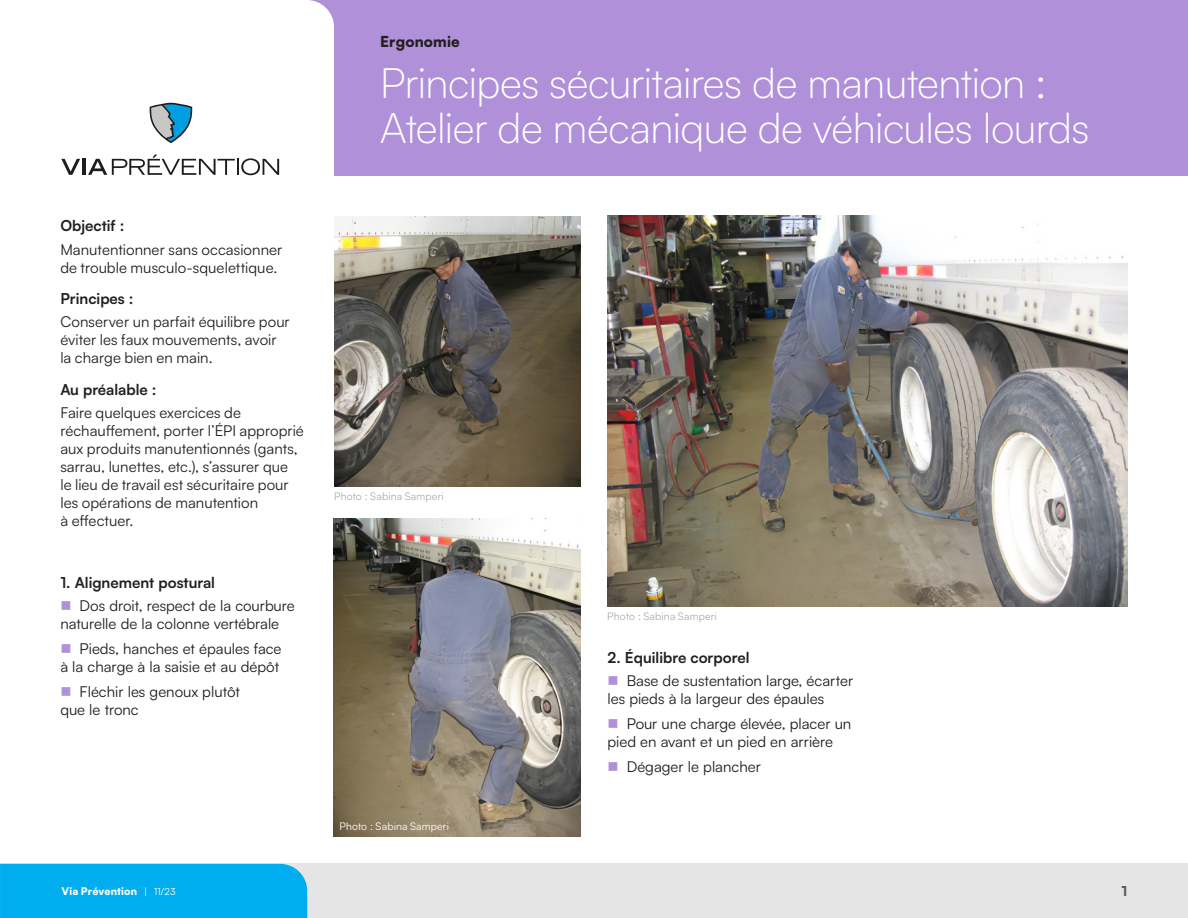
<style>
.page{position:relative;width:1188px;height:918px;background:#fff}
.page>*{position:absolute;margin:0;border:0;box-sizing:border-box;transform-origin:0 0}
.t1{font:300 42px/45px "Satoshi";letter-spacing:-.015em;color:#fff}
.t2{font:15px/18px "Satoshi";letter-spacing:.005em;color:#231f20}
.t3{font:15px/18px "Satoshi";color:#1e1e1e}
.Bold{font:700 15px "Satoshi";color:#231f20}
.t4{font:900 15px "Satoshi";letter-spacing:.01em;color:#231f20}
.t5{font:900 13.5px "Satoshi";color:#5a5a5a}
.t6{font:10.5px "Satoshi";letter-spacing:.015em;color:#acacac}
.t7{font:900 10.5px "Satoshi";letter-spacing:.02em;color:#fff}
.t8{font:10.5px "Satoshi";letter-spacing:.015em;color:#fff}
.s1{font-weight:400;font-size:9.75px}
</style>
<div class="page">
<div style="left:0;top:864px;width:1188px;height:54px;background:#e5e5e5"></div>
<div style="left:307px;top:0;width:881px;height:176px;background:#b091d9"></div>
<div style="left:0;top:864px;width:307px;height:54px;background:#00aeef"></div>
<svg style="left:61px;top:159px;width:19px;height:16px"></svg>
<hr style="left:83px;top:159px;width:3px;height:16px;background:#1d1d1b">
<svg style="left:88px;top:0;width:246px;height:176px"></svg>
<img style="left:334px;top:216px;width:246px;height:271px">
<img style="left:334px;top:518px;width:246px;height:319px">
<img style="left:608px;top:216px;width:519px;height:390px">
<p class="Bold" style="left:60px;top:215px;width:66px">Objectif :</p>
<p class="t2" style="left:60px;top:240px;width:224px">Manutentionner sans occasionner de trouble musculo-squelettique.</p>
<p class="Bold" style="left:60px;top:288px;width:75px">Principes :</p>
<p class="t2" style="left:60px;top:312px;width:231px">Conserver un parfait équilibre pour éviter les faux mouvements, avoir la charge bien en main.</p>
<p class="Bold" style="left:60px;top:379px;width:98px">Au préalable :</p>
<p class="t2" style="left:60px;top:403px;width:245px">Faire quelques exercices de réchauffement, porter l’ÉPI approprié aux produits manutentionnés (gants, sarrau, lunettes, etc.), s’assurer que<br>le lieu de travail est sécuritaire pour les opérations de manutention<br>à effectuer.</p>
<p class="Bold" style="left:60px;top:572px;width:156px">1. Alignement postural</p>
<p class="t3" style="left:60px;top:596px;width:236px;text-indent:19px">Dos droit, respect de la courbure naturelle de la colonne vertébrale</p>
<p class="t3" style="left:60px;top:639px;width:223px;text-align:right">Pieds, hanches et épaules face<br>à la charge à la saisie et au dépôt</p>
<p class="t3" style="left:60px;top:682px;width:181px;text-indent:19px">Fléchir les genoux plutôt que le tronc</p>
<p class="t7" style="left:62px;top:883px;width:116px">Via Prévention <span class="s1">| 11/23</span></p>
<p class="t4" style="left:380px;top:30px;width:81px">Ergonomie</p>
<p class="t1" style="left:380px;top:59px;width:711px">Principes sécuritaires de manutention :<br>Atelier de mécanique de véhicules lourds</p>
<p class="t6" style="left:334px;top:489px;width:111px">Photo : Sabina Samperi</p>
<p class="t8" style="left:339px;top:819px;width:111px">Photo : Sabina Samperi</p>
<p class="t6" style="left:607px;top:610px;width:111px">Photo : Sabina Samperi</p>
<p class="Bold" style="left:608px;top:647px;width:143px">2. Équilibre corporel</p>
<p class="t3" style="left:608px;top:671px;width:247px;text-indent:19px">Base de sustentation large, écarter les pieds à la largeur des épaules</p>
<p class="t3" style="left:608px;top:714px;width:245px;text-indent:19px">Pour une charge élevée, placer un pied en avant et un pied en arrière</p>
<p class="t3" style="left:627px;top:757px;width:136px">Dégager le plancher</p>
<p class="t5" style="left:1122px;top:880px;width:7px">1</p>
</div>
